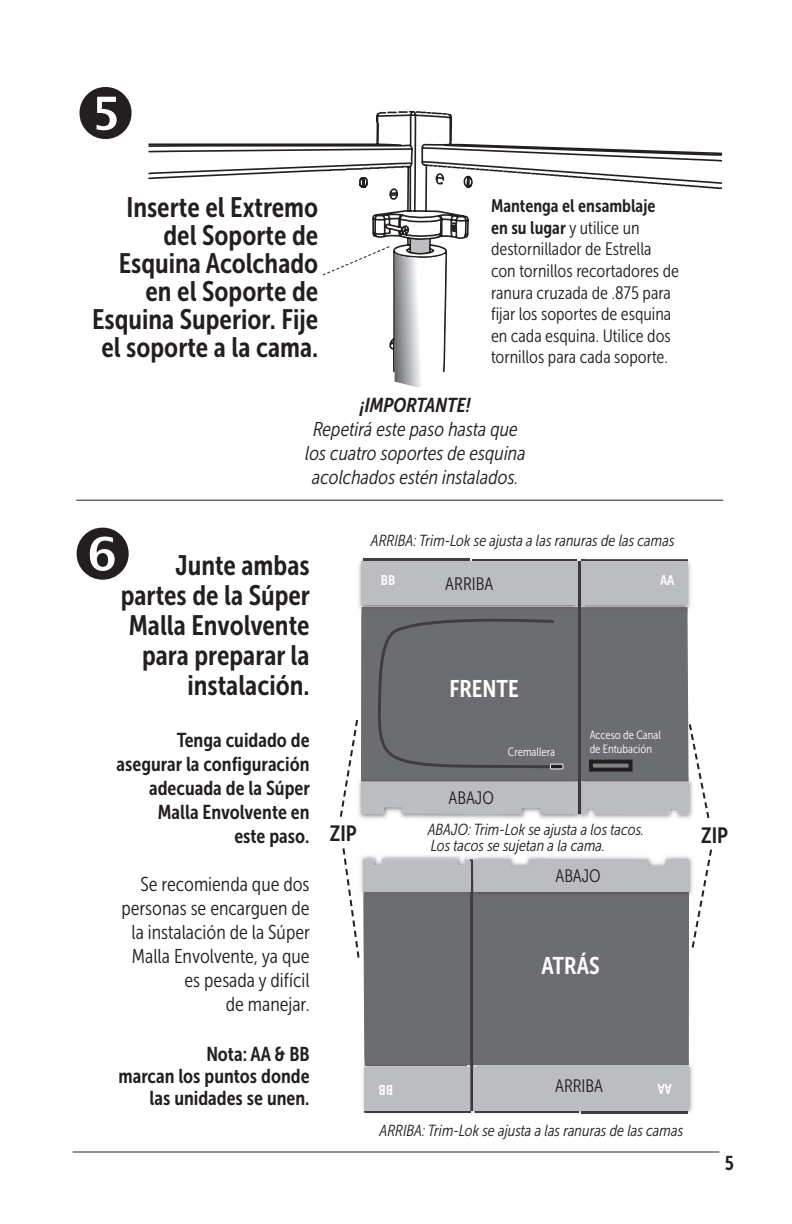
<style>
.page{position:relative;width:792px;height:1224px;background:#fff}
.page>*{position:absolute;margin:0;border:0;box-sizing:border-box;transform-origin:0 0}
.t1{font:28px/28px "Museo Sans Cond 700";color:#231f20;text-align:right}
.t2{font:24px "Museo Sans Cond 700";color:#fff}
.t3{font:22px "Museo Sans Cond 700";color:#231f20}
.t4{font:20px/24px "Museo Sans Cond 700";color:#231f20;text-align:right}
.t5{font:20px/24px "Museo Sans Cond 300";color:#231f20;text-align:right}
.t6{font:italic 20px/24px "Museo Sans Cond 300";color:#231f20;text-align:center}
.t7{font:italic 20px "Museo Sans Cond 700";color:#231f20}
.t8{font:18px/21.6px "Museo Sans Cond 300";color:#231f20}
.t9{font:18px "Museo Sans Cond 700";color:#231f20}
.t10{font:italic 16px/16px "Museo Sans Cond 300";color:#231f20}
.t11{font:14px "Museo Sans Cond 700";color:#fff}
.t12{font:12px/14.4px "Museo Sans Cond 300";color:#fff}
.s1{font-family:"Museo Sans Cond 700"}
</style>
<div class="page">
<div style="left:363px;top:960px;width:326px;height:100px;background:#6c6d70"></div>
<hr style="left:470px;top:859px;width:3px;height:252px;background:#3e3e3f">
<img style="left:362px;top:1060px;width:331px;height:54px">
<img style="left:365px;top:1060px;width:102px;height:5px">
<img style="left:365px;top:1111px;width:102px;height:2px">
<div style="left:365px;top:1067px;width:105px;height:43px;background:#bcbdc0"></div>
<img style="left:477px;top:1060px;width:212px;height:5px">
<img style="left:582px;top:1111px;width:105px;height:2px">
<img style="left:477px;top:1111px;width:102px;height:2px">
<img style="left:468px;top:1066px;width:9px;height:48px">
<svg style="left:468px;top:1060px;width:9px;height:5px"></svg>
<img style="left:471px;top:1060px;width:2px;height:51px">
<svg style="left:468px;top:1111px;width:9px;height:2px"></svg>
<img style="left:468px;top:1068px;width:2px;height:42px">
<div style="left:473px;top:1067px;width:216px;height:43px;background:#bcbdc0"></div>
<hr style="left:76px;top:500px;width:647px;height:1px;background:#231f20">
<hr style="left:73px;top:1152px;width:646px;height:1px;background:#231f20">
<svg style="left:148px;top:111px;width:574px;height:249px"></svg>
<svg style="left:321px;top:239px;width:124px;height:148px"></svg>
<div style="left:361px;top:613px;width:327px;height:6px;background:#6c6d70"></div>
<hr style="left:578px;top:561px;width:3px;height:253px;background:#3e3e3f">
<img style="left:358px;top:558px;width:333px;height:55px">
<img style="left:584px;top:607px;width:104px;height:6px">
<img style="left:584px;top:559px;width:104px;height:3px">
<div style="left:581px;top:562px;width:106px;height:43px;background:#bcbdc0"></div>
<img style="left:362px;top:607px;width:212px;height:6px">
<img style="left:364px;top:559px;width:105px;height:3px">
<img style="left:473px;top:559px;width:101px;height:3px">
<img style="left:575px;top:558px;width:9px;height:49px">
<svg style="left:575px;top:607px;width:9px;height:6px"></svg>
<img style="left:578px;top:562px;width:3px;height:51px">
<svg style="left:575px;top:559px;width:9px;height:3px"></svg>
<img style="left:581px;top:562px;width:3px;height:43px">
<div style="left:361px;top:562px;width:217px;height:43px;background:#bcbdc0"></div>
<svg style="left:339px;top:619px;width:371px;height:200px;background:#88898c"></svg>
<svg style="left:342px;top:848px;width:370px;height:112px"></svg>
<h1 class="t1" style="left:92px;top:193px;width:228px">Inserte el Extremo del Soporte de<br>Esquina Acolchado en el Soporte de<br>Esquina Superior. Fije el soporte a la cama.</h1>
<p class="t9" style="left:491px;top:196px;width:166px">Mantenga el ensamblaje</p>
<p class="t8" style="left:491px;top:217px;width:190px"><span class="s1">en su lugar</span> y utilice un destornillador de Estrella con tornillos recortadores de ranura cruzada de .875 para fijar los soportes de esquina en cada esquina. Utilice dos tornillos para cada soporte.</p>
<p class="t7" style="left:360px;top:394px;width:112px">¡IMPORTANTE!</p>
<p class="t6" style="left:305px;top:418px;width:222px">Repetirá este paso hasta que los cuatro soportes de esquina acolchados estén instalados.</p>
<h1 class="t1" style="left:121px;top:551px;width:191px;line-height:30px">Junte ambas partes de la Súper<br>Malla Envolvente para preparar la instalación.</h1>
<p class="t4" style="left:117px;top:729px;width:195px">Tenga cuidado de asegurar la configuración adecuada de la Súper<br>Malla Envolvente en<br>este paso.</p>
<p class="t5" style="left:121px;top:873px;width:190px">Se recomienda que dos personas se encarguen de la instalación de la Súper<br>Malla Envolvente, ya que es pesada y difícil<br>de manejar.</p>
<p class="t4" style="left:119px;top:1044px;width:193px;line-height:22px">Nota: AA &amp; BB<br>marcan los puntos donde las unidades se unen.</p>
<p class="t10" style="left:371px;top:532px;width:305px">ARRIBA: Trim-Lok se ajusta a las ranuras de las camas</p>
<p class="t11" style="left:381px;top:573px;width:16px">BB</p>
<p class="t8" style="left:445px;top:573px;width:49px">ARRIBA</p>
<p class="t11" style="left:660px;top:573px;width:16px">AA</p>
<h2 class="t2" style="left:450px;top:675px;width:71px">FRENTE</h2>
<p class="t8" style="left:449px;top:787px;width:47px">ABAJO</p>
<p class="t12" style="left:508px;top:745px;width:49px">Cremallera</p>
<p class="t12" style="left:590px;top:728px;width:73px">Acceso de Canal de Entubación</p>
<p class="t10" style="left:428px;top:822px;width:218px">ABAJO: Trim-Lok se ajusta a los tacos.<br>Los tacos se sujetan a la cama.</p>
<p class="t3" style="left:330px;top:821px;width:28px">ZIP</p>
<p class="t3" style="left:701px;top:823px;width:28px">ZIP</p>
<p class="t8" style="left:555px;top:865px;width:47px">ABAJO</p>
<h2 class="t2" style="left:542px;top:952px;width:60px">ATRÁS</h2>
<p class="t8" style="left:555px;top:1075px;width:49px">ARRIBA</p>
<p class="t11" style="left:672px;top:1096px;width:16px;rotate:-180deg">AA</p>
<p class="t11" style="left:393px;top:1097px;width:16px;rotate:-180deg">BB</p>
<p class="t10" style="left:379px;top:1123px;width:305px">ARRIBA: Trim-Lok se ajusta a las ranuras de las camas</p>
<p class="t4" style="left:725px;top:1151px;width:11px">5</p>
</div>
